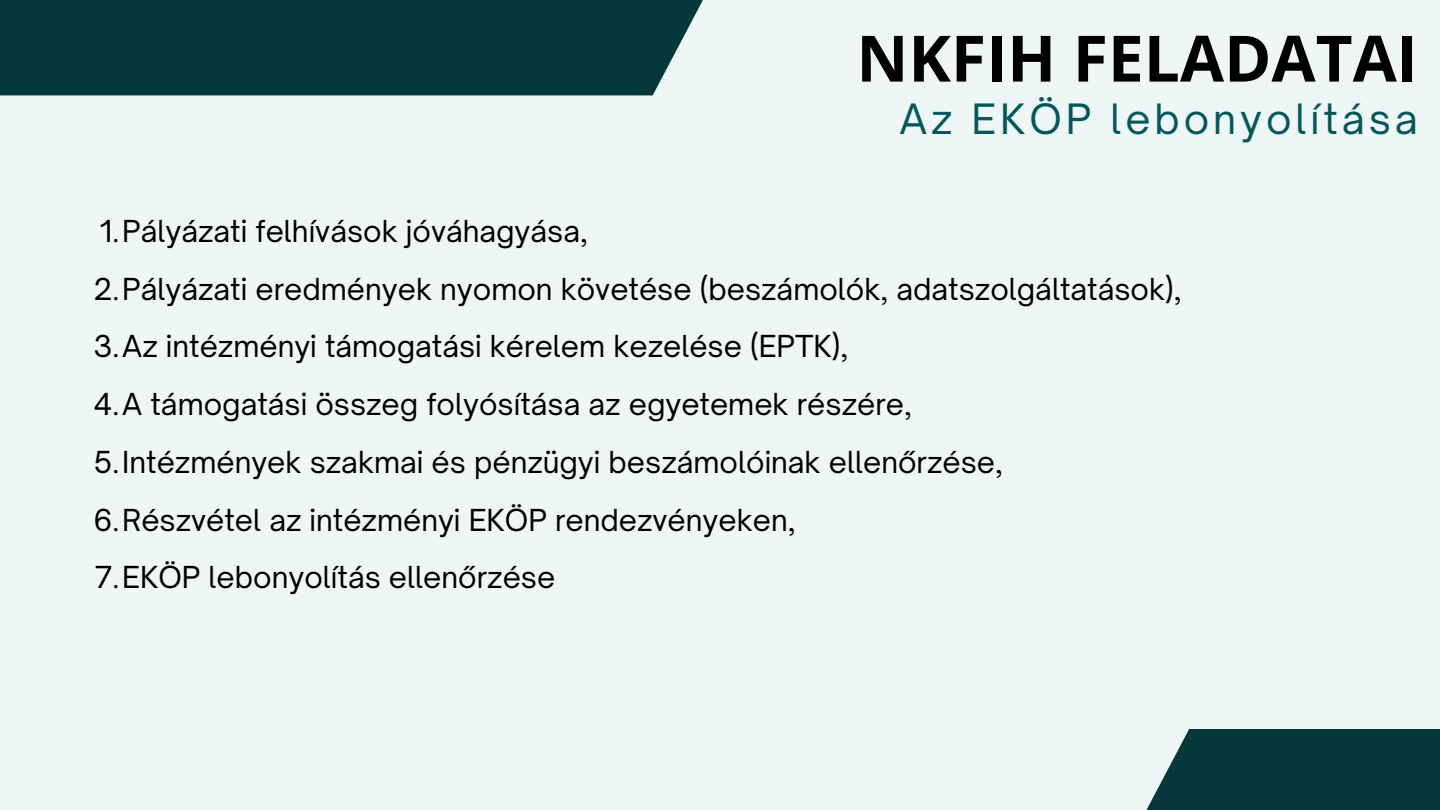
<style>
.page{position:relative;width:1440px;height:810px;background:#eef6f6}
.page>*{position:absolute;margin:0;border:0;box-sizing:border-box;transform-origin:0 0}
.t1{font:700 64px "Open Sans";color:#000}
.t2{font:40px "Open Sauce One";letter-spacing:.1em;color:#02585b}
.t3{font:29px "Open Sauce One";color:#000}
</style>
<div class="page">
<svg style="left:1146px;top:729px;width:294px;height:81px;background:#164647"></svg>
<div style="left:0;top:0;width:781px;height:95px;background:#05383a"></div>
<p class="t1" style="left:856px;top:13px;width:563px">NKFIH FELADATAI</p>
<p class="t2" style="left:900px;top:94px;width:520px">Az EKÖP lebonyolítása</p>
<h1 class="t3" style="left:100px;top:213px;width:489px">1.Pályázati felhívások jóváhagyása,</h1>
<p class="t3" style="left:94px;top:271px;width:1089px">2.Pályázati eredmények nyomon követése (beszámolók, adatszolgáltatások),</p>
<p class="t3" style="left:93px;top:328px;width:757px">3.Az intézményi támogatási kérelem kezelése (EPTK),</p>
<p class="t3" style="left:94px;top:386px;width:820px">4.A támogatási összeg folyósítása az egyetemek részére,</p>
<p class="t3" style="left:94px;top:444px;width:911px">5.Intézmények szakmai és pénzügyi beszámolóinak ellenőrzése,</p>
<p class="t3" style="left:93px;top:502px;width:704px">6.Részvétel az intézményi EKÖP rendezvényeken,</p>
<p class="t3" style="left:95px;top:559px;width:462px">7.EKÖP lebonyolítás ellenőrzése</p>
</div>
